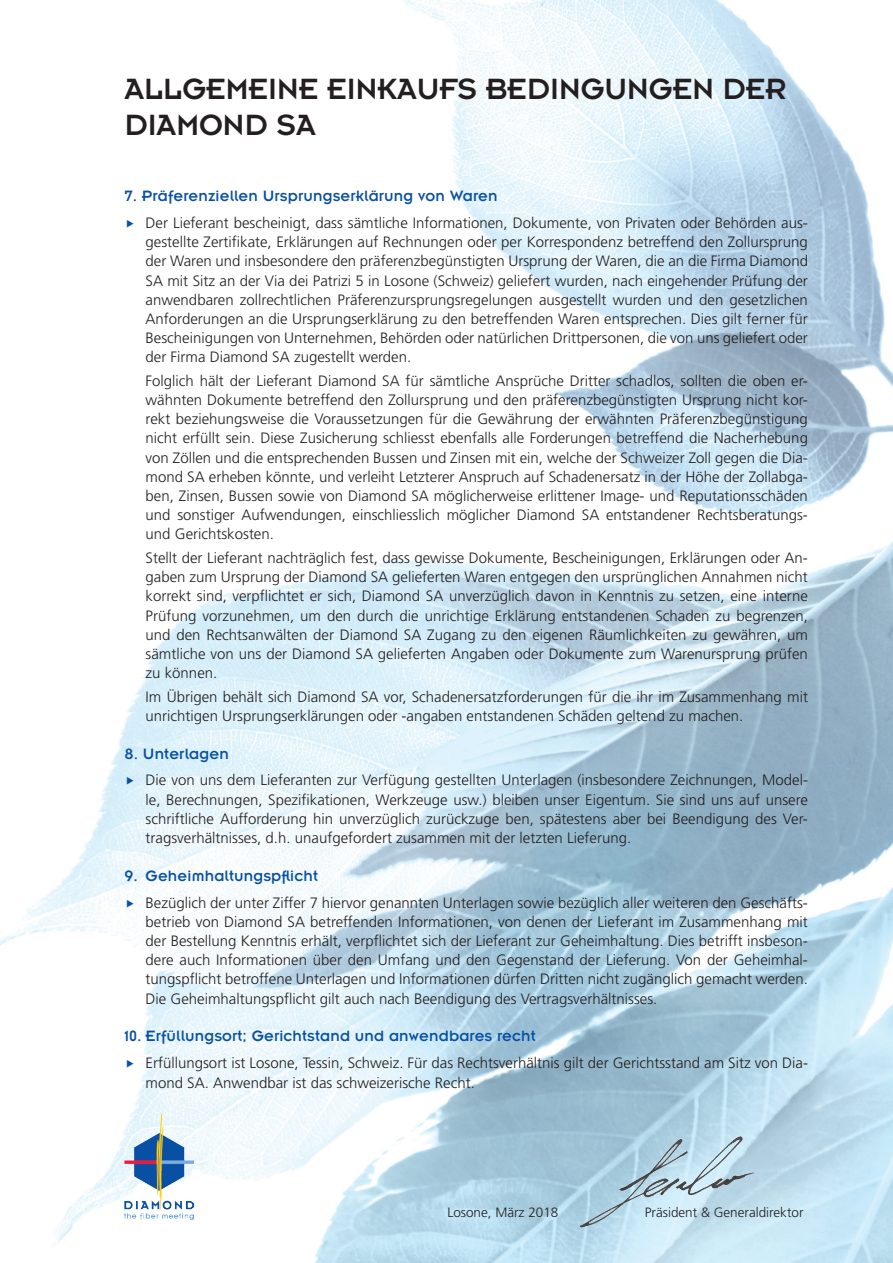
<style>
.page{position:relative;width:893px;height:1263px;background:#fff}
.page>*{position:absolute;margin:0;border:0;box-sizing:border-box;transform-origin:0 0}
.t1{font:32.25px/36px "Insignia";color:#231f20}
.t2{font:16.5px "Insignia";letter-spacing:.01em;color:#0850a3}
.t3{font:16.5px "Insignia";letter-spacing:.01em;color:#0850a3;scale:.9 1}
.t4{font:300 15px/19.2px "Frutiger LT Std";color:#231f20;text-align:justify}
.t5{font:300 13.5px "Frutiger LT Std";color:#231f20}
</style>
<div class="page">
<img style="left:0;top:0;width:893px;height:1263px">
<img style="left:124px;top:1114px;width:69px;height:106px">
<img style="left:578px;top:1136px;width:176px;height:91px">
<svg style="left:127px;top:220px;width:6px;height:7px"></svg>
<svg style="left:127px;top:777px;width:6px;height:8px"></svg>
<svg style="left:127px;top:899px;width:6px;height:8px"></svg>
<svg style="left:127px;top:1060px;width:6px;height:7px"></svg>
<h1 class="t1" style="left:124px;top:71px;width:663px">ALLGEMEINE EINKAUFS BEDINGUNGEN DER<br>DIAMOND SA</h1>
<p class="t2" style="left:124px;top:188px;width:375px">7. Präferenziellen Ursprungserklärung von Waren</p>
<p class="t4" style="left:146px;top:213px;width:664px">Der Lieferant bescheinigt, dass sämtliche Informationen, Dokumente, von Privaten oder Behörden aus&shy;gestellte Zertifikate, Erklärungen auf Rechnungen oder per Korrespondenz betreffend den Zollursprung der Waren und insbesondere den präferenzbegünstigten Ursprung der Waren, die an die Firma Diamond SA mit Sitz an der Via dei Patrizi 5 in Losone (Schweiz) geliefert wurden, nach eingehender Prüfung der anwendbaren zollrechtlichen Präferenzursprungsregelungen ausgestellt wurden und den gesetzlichen Anforderungen an die Ursprungserklärung zu den betreffenden Waren entsprechen. Dies gilt ferner für Bescheinigungen von Unternehmen, Behörden oder natürlichen Drittpersonen, die von uns geliefert oder der Firma Diamond SA zugestellt werden.</p>
<p class="t4" style="left:146px;top:371px;width:664px">Folglich hält der Lieferant Diamond SA für sämtliche Ansprüche Dritter schadlos, sollten die oben er&shy;wähnten Dokumente betreffend den Zollursprung und den präferenzbegünstigten Ursprung nicht kor&shy;rekt beziehungsweise die Voraussetzungen für die Gewährung der erwähnten Präferenzbegünstigung nicht erfüllt sein. Diese Zusicherung schliesst ebenfalls alle Forderungen betreffend die Nacherhebung von Zöllen und die entsprechenden Bussen und Zinsen mit ein, welche der Schweizer Zoll gegen die Dia&shy;mond SA erheben könnte, und verleiht Letzterer Anspruch auf Schadenersatz in der Höhe der Zollabga&shy;ben, Zinsen, Bussen sowie von Diamond SA möglicherweise erlittener Image- und Reputationsschäden und sonstiger Aufwendungen, einschliesslich möglicher Diamond SA entstandener Rechtsberatungs&shy;und Gerichtskosten.</p>
<p class="t4" style="left:146px;top:548px;width:664px">Stellt der Lieferant nachträglich fest, dass gewisse Dokumente, Bescheinigungen, Erklärungen oder An&shy;gaben zum Ursprung der Diamond SA gelieferten Waren entgegen den ursprünglichen Annahmen nicht korrekt sind, verpflichtet er sich, Diamond SA unverzüglich davon in Kenntnis zu setzen, eine interne Prüfung vorzunehmen, um den durch die unrichtige Erklärung entstandenen Schaden zu begrenzen, und den Rechtsanwälten der Diamond SA Zugang zu den eigenen Räumlichkeiten zu gewähren, um sämtliche von uns der Diamond SA gelieferten Angaben oder Dokumente zum Warenursprung prüfen zu können.</p>
<p class="t4" style="left:146px;top:687px;width:664px">Im Übrigen behält sich Diamond SA vor, Schadenersatzforderungen für die ihr im Zusammenhang mit unrichtigen Ursprungserklärungen oder -angaben entstandenen Schäden geltend zu machen.</p>
<p class="t2" style="left:124px;top:745px;width:106px">8. Unterlagen</p>
<p class="t4" style="left:146px;top:771px;width:664px">Die von uns dem Lieferanten zur Verfügung gestellten Unterlagen (insbesondere Zeichnungen, Model&shy;le, Berechnungen, Spezifikationen, Werkzeuge usw.) bleiben unser Eigentum. Sie sind uns auf unsere schriftliche Aufforderung hin unverzüglich zurückzuge ben, spätestens aber bei Beendigung des Ver&shy;tragsverhältnisses, d.h. unaufgefordert zusammen mit der letzten Lieferung.</p>
<p class="t2" style="left:124px;top:867px;width:195px">9. Geheimhaltungspflicht</p>
<p class="t4" style="left:146px;top:893px;width:664px">Bezüglich der unter Ziffer 7 hiervor genannten Unterlagen sowie bezüglich aller weiteren den Geschäfts&shy;betrieb von Diamond SA betreffenden Informationen, von denen der Lieferant im Zusammenhang mit der Bestellung Kenntnis erhält, verpflichtet sich der Lieferant zur Geheimhaltung. Dies betrifft insbeson&shy;dere auch Informationen über den Umfang und den Gegenstand der Lieferung. Von der Geheimhal&shy;tungspflicht betroffene Unterlagen und Informationen dürfen Dritten nicht zugänglich gemacht werden.<br>Die Geheimhaltungspflicht gilt auch nach Beendigung des Vertragsverhältnisses.</p>
<p class="t3" style="left:124px;top:1028px;width:458px">10. Erfüllungsort; Gerichtstand und anwendbares recht</p>
<p class="t4" style="left:146px;top:1053px;width:664px">Erfüllungsort ist Losone, Tessin, Schweiz. Für das Rechtsverhältnis gilt der Gerichtsstand am Sitz von Dia&shy;mond SA. Anwendbar ist das schweizerische Recht.</p>
<p class="t5" style="left:447px;top:1205px;width:113px">Losone, März 2018</p>
<p class="t5" style="left:645px;top:1205px;width:160px">Präsident &amp; Generaldirektor</p>
</div>
